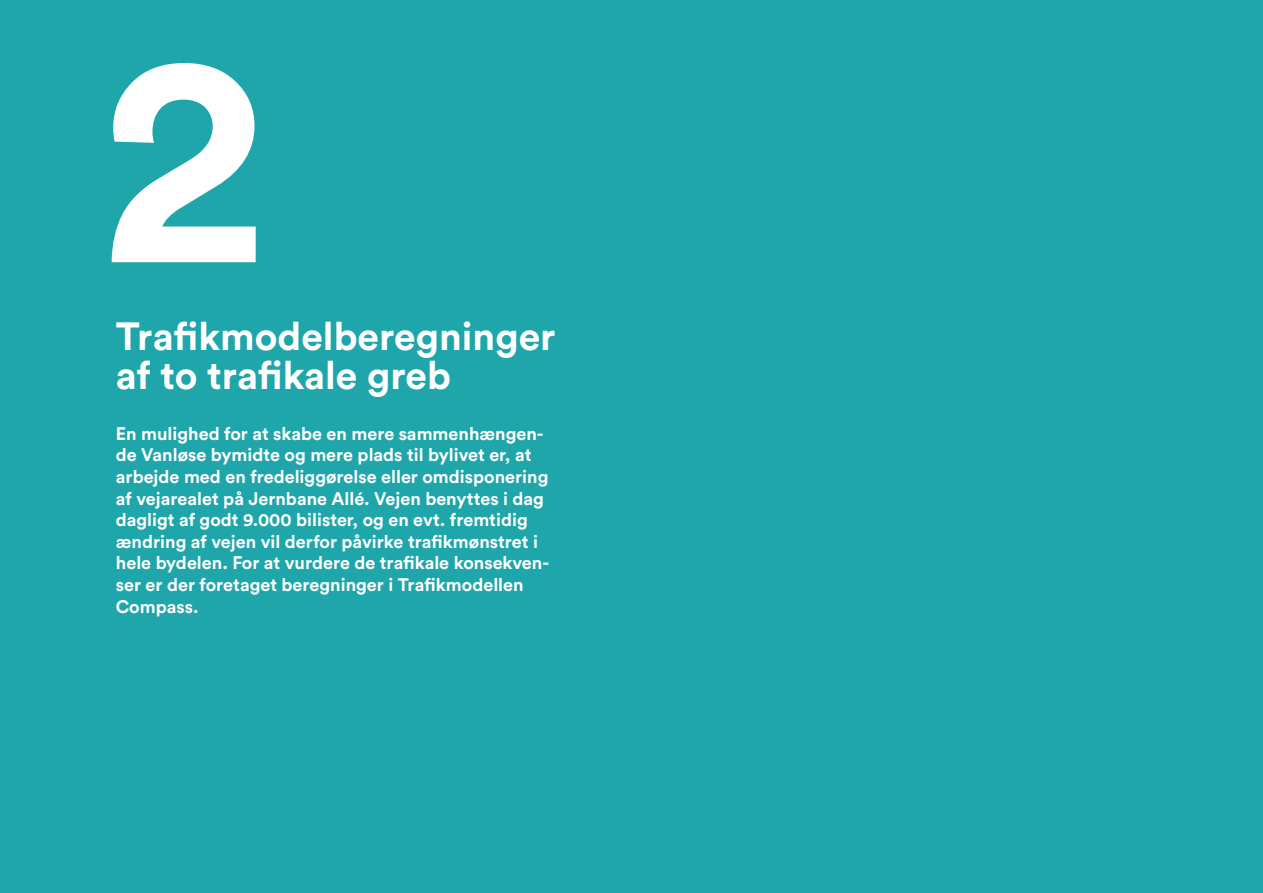
<style>
.page{position:relative;width:1263px;height:893px;background:#1ea6ab}
.page>*{position:absolute;margin:0;border:0;box-sizing:border-box;transform-origin:0 0}
.t1{font:700 300px "Circular Std";color:#fff}
.t2{font:700 39px/39px "Circular Std";color:#fff}
.t3{font:700 18px/21.6px "Circular Std";color:#fff}
</style>
<div class="page">
<h1 class="t1" style="left:102px;top:-37px;width:164px">2</h1>
<h2 class="t2" style="left:116px;top:316px;width:441px">Trafikmodelberegninger af to trafikale greb</h2>
<p class="t3" style="left:116px;top:422px;width:435px">En mulighed for at skabe en mere sammenhængen&shy;de Vanløse bymidte og mere plads til bylivet er, at arbejde med en fredeliggørelse eller omdisponering af vejarealet på Jernbane Allé. Vejen benyttes i dag dagligt af godt 9.000 bilister, og en evt. fremtidig ændring af vejen vil derfor påvirke trafikmønstret i hele bydelen. For at vurdere de trafikale konsekven&shy;ser er der foretaget beregninger i Trafikmodellen Compass.</p>
</div>
